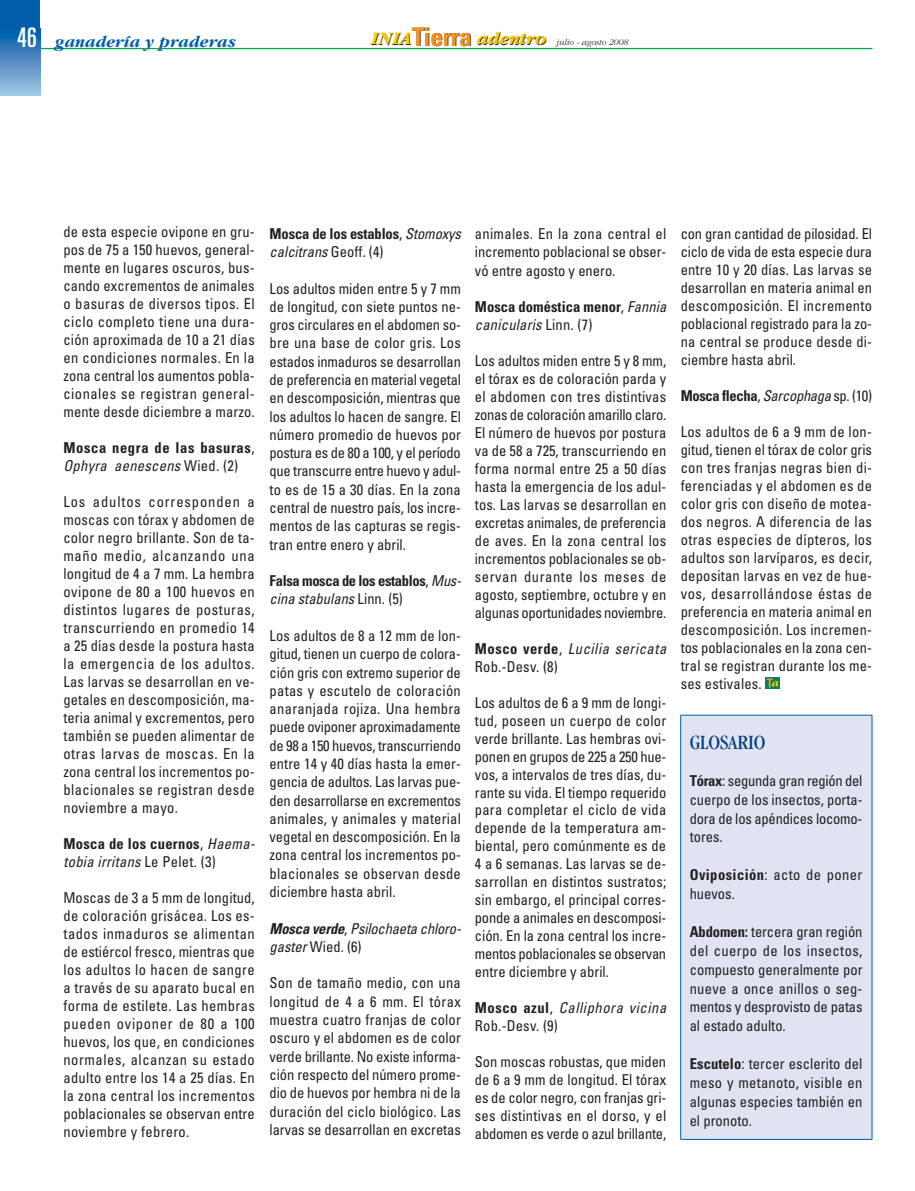
<style>
.page{position:relative;width:915px;height:1191px;background:#fff}
.page>*{position:absolute;margin:0;border:0;box-sizing:border-box;transform-origin:0 0}
.t1{font:condensed 21px "Garamond";color:#043d7c}
.t2{font:italic 700 17.1px "Garamond";color:#005daa}
.t3{font:condensed 15px/18px "Univers";color:#231f20;text-align:justify}
.t4{font:700 condensed 15px/18.3px "Univers";letter-spacing:-.02em;color:#231f20}
.t5{font:italic condensed 15px/18px "Univers";letter-spacing:.04em;color:#231f20}
.t6{font:italic condensed 15px/18px "Univers";letter-spacing:.02em;color:#231f20}
.t7{font:700 condensed 15px/18px "Univers";letter-spacing:.045em;color:#231f20}
.t8{font:italic condensed 15px/18px "Univers";color:#231f20}
.t9{font:700 condensed 15px/18px "Univers";letter-spacing:.005em;color:#231f20}
.t10{font:italic condensed 15px/18.3px "Univers";letter-spacing:-.01em;color:#231f20}
.t11{font:condensed 15px/18.9px "Univers";letter-spacing:.03em;color:#231f20}
.t12{font:italic 300 9px "Garamond";color:#231f20}
.s1{font-family:"Univers";font-weight:400;font-style:normal;font-stretch:ultra-condensed;font-size:27px;color:#fff}
.s2{font-weight:700;font-size:18.45px}
.s3{font-family:"Univers";font-weight:700;font-style:normal;font-stretch:condensed;font-size:25.35px}
.s4{font-weight:400}
.s5{font-weight:400;font-style:italic}
.s6{font-weight:700;font-style:normal}
.s7{font-style:normal}
.s8{font-weight:700}
</style>
<div class="page">
<div style="left:765px;top:677px;width:14px;height:11px;background:#008162"></div>
<svg style="left:766px;top:678px;width:12px;height:9px"></svg>
<hr style="left:0;top:48px;width:871px;height:1px;background:#00a650">
<div style="left:0;top:0;width:40px;height:28px;background:#005daa"></div>
<svg style="left:0;top:28px;width:40px;height:68px"></svg>
<div style="left:680px;top:715px;width:192px;height:424px;background:#e0e3f2;border:1px solid #005daa"></div>
<p class="t2" style="left:17px;top:35px;width:220px"><span class="s1">46</span> ganadería y praderas</p>
<p class="t12" style="left:370px;top:38px;width:259px"><span class="s2">INIA</span><span class="s3">Tierra</span> <span class="s2">adentro</span> julio - agosto 2008</p>
<p class="t3" style="left:63px;top:224px;width:193px">de esta especie ovipone en gru&shy;pos de 75 a 150 huevos, general&shy;mente en lugares oscuros, bus&shy;cando excrementos de animales o basuras de diversos tipos. El ciclo completo tiene una dura&shy;ción aproximada de 10 a 21 días en condiciones normales. En la zona central los aumentos pobla&shy;cionales se registran general&shy;mente desde diciembre a marzo.</p>
<p class="t7" style="left:63px;top:440px;width:193px">Mosca negra de las basuras<span class="s4">,<br></span><span class="s5">Ophyra aenescens</span> <span class="s4">Wied</span><span class="s5">.</span> <span class="s4">(2)</span></p>
<p class="t3" style="left:63px;top:494px;width:193px">Los adultos corresponden a moscas con tórax y abdomen de color negro brillante. Son de ta&shy;maño medio, alcanzando una longitud de 4 a 7 mm. La hembra ovipone de 80 a 100 huevos en distintos lugares de posturas, transcurriendo en promedio 14 a 25 días desde la postura hasta la emergencia de los adultos.<br>Las larvas se desarrollan en ve&shy;getales en descomposición, ma&shy;teria animal y excrementos, pero también se pueden alimentar de otras larvas de moscas. En la zona central los incrementos po&shy;blacionales se registran desde noviembre a mayo.</p>
<p class="t6" style="left:63px;top:836px;width:193px"><span class="s6">Mosca de los cuernos</span><span class="s7">,</span> Haema&shy;tobia irritans <span class="s7">Le Pelet. (3)</span></p>
<p class="t3" style="left:63px;top:890px;width:193px">Moscas de 3 a 5 mm de longitud, de coloración grisácea. Los es&shy;tados inmaduros se alimentan de estiércol fresco, mientras que los adultos lo hacen de sangre a través de su aparato bucal en forma de estilete. Las hembras pueden oviponer de 80 a 100 huevos, los que, en condiciones normales, alcanzan su estado adulto entre los 14 a 25 días. En la zona central los incrementos poblacionales se observan entre noviembre y febrero.</p>
<p class="t8" style="left:269px;top:226px;width:193px"><span class="s6">Mosca de los establos</span><span class="s7">,</span> Stomoxys calcitrans <span class="s7">Geoff</span>. <span class="s7">(4)</span></p>
<p class="t3" style="left:269px;top:280px;width:193px">Los adultos miden entre 5 y 7 mm de longitud, con siete puntos ne&shy;gros circulares en el abdomen so&shy;bre una base de color gris. Los estados inmaduros se desarrollan de preferencia en material vegetal en descomposición, mientras que los adultos lo hacen de sangre. El número promedio de huevos por postura es de 80 a 100, y el período que transcurre entre huevo y adul&shy;to es de 15 a 30 días. En la zona central de nuestro país, los incre&shy;mentos de las capturas se regis&shy;tran entre enero y abril.</p>
<p class="t4" style="left:269px;top:573px;width:193px">Falsa mosca de los establos<span class="s4">,</span> <span class="s5">Mus&shy;cina stabulans</span> <span class="s4">Linn. (5)</span></p>
<p class="t3" style="left:269px;top:628px;width:193px">Los adultos de 8 a 12 mm de lon&shy;gitud, tienen un cuerpo de colora&shy;ción gris con extremo superior de patas y escutelo de coloración anaranjada rojiza. Una hembra puede oviponer aproximadamente de 98 a 150 huevos, transcurriendo entre 14 y 40 días hasta la emer&shy;gencia de adultos. Las larvas pue&shy;den desarrollarse en excrementos animales, y animales y material vegetal en descomposición. En la zona central los incrementos po&shy;blacionales se observan desde diciembre hasta abril.</p>
<p class="t10" style="left:269px;top:920px;width:193px"><span class="s8">Mosca verde</span><span class="s7">,</span> Psilochaeta chloro&shy;gaster <span class="s7">Wied. (6)</span></p>
<p class="t3" style="left:269px;top:975px;width:193px">Son de tamaño medio, con una longitud de 4 a 6 mm. El tórax muestra cuatro franjas de color oscuro y el abdomen es de color verde brillante. No existe informa&shy;ción respecto del número prome&shy;dio de huevos por hembra ni de la duración del ciclo biológico. Las larvas se desarrollan en excretas</p>
<p class="t3" style="left:475px;top:226px;width:193px">animales. En la zona central el incremento poblacional se obser&shy;vó entre agosto y enero.</p>
<p class="t9" style="left:475px;top:299px;width:193px">Mosca doméstica menor<span class="s4">,</span> <span class="s5">Fannia canicularis</span> <span class="s4">Linn. (7)</span></p>
<p class="t3" style="left:475px;top:353px;width:193px">Los adultos miden entre 5 y 8 mm, el tórax es de coloración parda y el abdomen con tres distintivas zonas de coloración amarillo claro.<br>El número de huevos por postura va de 58 a 725, transcurriendo en forma normal entre 25 a 50 días hasta la emergencia de los adul&shy;tos. Las larvas se desarrollan en excretas animales, de preferencia de aves. En la zona central los incrementos poblacionales se ob&shy;servan durante los meses de agosto, septiembre, octubre y en algunas oportunidades noviembre.</p>
<p class="t5" style="left:475px;top:640px;width:193px"><span class="s6">Mosco verde</span><span class="s7">,</span> Lucilia sericata<br><span class="s7">Rob.-Desv. (8)</span></p>
<p class="t3" style="left:475px;top:694px;width:193px">Los adultos de 6 a 9 mm de longi&shy;tud, poseen un cuerpo de color verde brillante. Las hembras ovi&shy;ponen en grupos de 225 a 250 hue&shy;vos, a intervalos de tres días, du&shy;rante su vida. El tiempo requerido para completar el ciclo de vida depende de la temperatura am&shy;biental, pero comúnmente es de 4 a 6 semanas. Las larvas se de&shy;sarrollan en distintos sustratos; sin embargo, el principal corres&shy;ponde a animales en descomposi&shy;ción. En la zona central los incre&shy;mentos poblacionales se observan entre diciembre y abril.</p>
<p class="t5" style="left:475px;top:1000px;width:193px"><span class="s6">Mosco azul</span><span class="s7">,</span> Calliphora vicina<br><span class="s7">Rob.-Desv. (9)</span></p>
<p class="t3" style="left:475px;top:1054px;width:193px">Son moscas robustas, que miden de 6 a 9 mm de longitud. El tórax es de color negro, con franjas gri&shy;ses distintivas en el dorso, y el abdomen es verde o azul brillante,</p>
<p class="t3" style="left:680px;top:226px;width:193px">con gran cantidad de pilosidad. El ciclo de vida de esta especie dura entre 10 y 20 días. Las larvas se desarrollan en materia animal en descomposición. El incremento poblacional registrado para la zo&shy;na central se produce desde di&shy;ciembre hasta abril.</p>
<p class="t4" style="left:680px;top:388px;width:193px">Mosca flecha<span class="s4">,</span> <span class="s5">Sarcophaga</span> <span class="s4">sp. (10)</span></p>
<p class="t3" style="left:680px;top:424px;width:193px">Los adultos de 6 a 9 mm de lon&shy;gitud, tienen el tórax de color gris con tres franjas negras bien di&shy;ferenciadas y el abdomen es de color gris con diseño de motea&shy;dos negros. A diferencia de las otras especies de dípteros, los adultos son larvíparos, es decir, depositan larvas en vez de hue&shy;vos, desarrollándose éstas de preferencia en materia animal en descomposición. Los incremen&shy;tos poblacionales en la zona cen&shy;tral se registran durante los me&shy;ses estivales.</p>
<h1 class="t1" style="left:689px;top:734px;width:77px">GLOSARIO</h1>
<p class="t3" style="left:689px;top:772px;width:174px;line-height:18.9px"><span class="s8">Tórax</span>: segunda gran región del cuerpo de los insectos, porta&shy;dora de los apéndices locomo&shy;tores.</p>
<p class="t11" style="left:689px;top:866px;width:174px"><span class="s8">Oviposición</span>: acto de poner huevos.</p>
<p class="t3" style="left:689px;top:923px;width:174px;line-height:18.9px"><span class="s8">Abdomen:</span> tercera gran región del cuerpo de los insectos, compuesto generalmente por nueve a once anillos o seg&shy;mentos y desprovisto de patas al estado adulto.</p>
<p class="t3" style="left:689px;top:1055px;width:174px;line-height:18.9px"><span class="s8">Escutelo</span>: tercer esclerito del meso y metanoto, visible en algunas especies también en el pronoto.</p>
</div>
